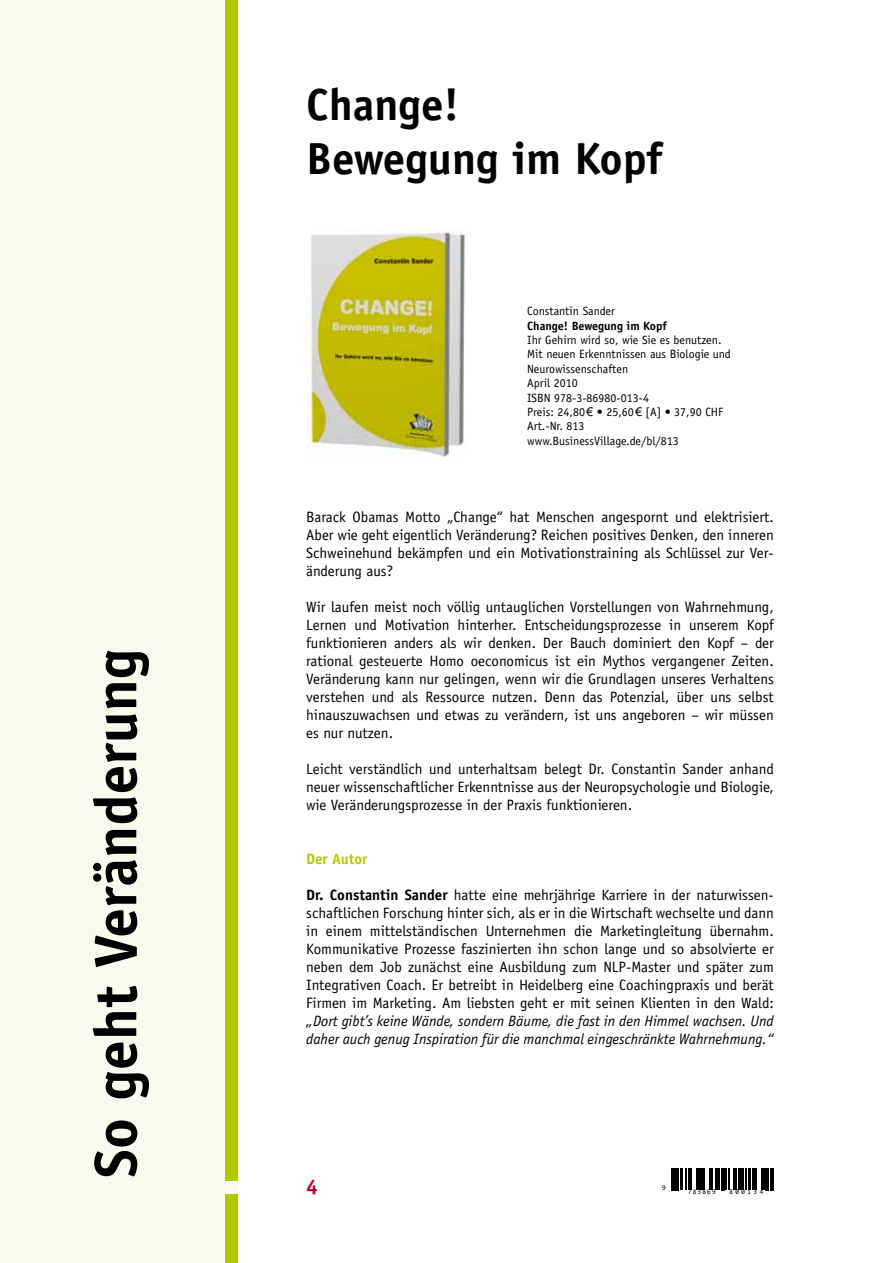
<style>
.page{position:relative;width:893px;height:1263px;background:#fff}
.page>*{position:absolute;margin:0;border:0;box-sizing:border-box;transform-origin:0 0}
.t1{font:700 60px "Officina Sans";color:#000}
.t2{font:700 45px/54px "Officina Sans";color:#000}
.t3{font:700 21px "Officina Sans";color:#b50329}
.t4{font:15px/18px "Officina Sans";color:#000;text-align:justify}
.t5{font:italic 15px/18px "Officina Sans";color:#000}
.t6{font:700 15px "Officina Sans";color:#b1c800}
.t7{font:12px/14.4px "Officina Sans";color:#000}
.t8{font:700 12px "Officina Sans";color:#000}
.t9{font:6px "Monaco";letter-spacing:.3em;color:#000}
.s1{font-family:"Arial"}
.s2{font-weight:700}
</style>
<div class="page">
<div style="left:0;top:0;width:238px;height:1263px;background:#f8faed"></div>
<div style="left:225px;top:0;width:13px;height:1180px;background:#b1c800"></div>
<div style="left:225px;top:1194px;width:13px;height:69px;background:#b1c800"></div>
<img style="left:306px;top:230px;width:159px;height:227px">
<svg style="left:671px;top:1168px;width:3px;height:22px"></svg>
<hr style="left:676px;top:1168px;width:3px;height:22px;background:#000">
<hr style="left:680px;top:1168px;width:2px;height:21px;background:#000">
<svg style="left:685px;top:1168px;width:12px;height:21px"></svg>
<hr style="left:698px;top:1168px;width:2px;height:21px;background:#000">
<hr style="left:701px;top:1168px;width:4px;height:21px;background:#000">
<svg style="left:709px;top:1168px;width:17px;height:22px"></svg>
<hr style="left:728px;top:1168px;width:2px;height:21px;background:#000">
<hr style="left:733px;top:1168px;width:3px;height:21px;background:#000">
<svg style="left:738px;top:1168px;width:1px;height:21px"></svg>
<hr style="left:740px;top:1168px;width:4px;height:21px;background:#000">
<svg style="left:746px;top:1168px;width:1px;height:21px"></svg>
<hr style="left:748px;top:1168px;width:2px;height:21px;background:#000">
<hr style="left:752px;top:1168px;width:2px;height:21px;background:#000">
<hr style="left:755px;top:1168px;width:2px;height:21px;background:#000">
<svg style="left:761px;top:1168px;width:3px;height:21px"></svg>
<hr style="left:765px;top:1168px;width:3px;height:22px;background:#000">
<svg style="left:771px;top:1168px;width:3px;height:22px"></svg>
<h1 class="t1" style="left:78px;top:1178px;width:530px;rotate:-90deg">So geht Veränderung</h1>
<h2 class="t2" style="left:306px;top:78px;width:358px">Change!<br>Bewegung im Kopf</h2>
<p class="t7" style="left:527px;top:304px;width:89px">Constantin Sander</p>
<p class="t8" style="left:527px;top:318px;width:141px">Change! Bewegung im Kopf</p>
<p class="t7" style="left:527px;top:333px;width:205px">Ihr Gehirn wird so, wie Sie es benutzen.<br>Mit neuen Erkenntnissen aus Biologie und<br>Neurowissenschaften<br>April 2010<br>ISBN 978-3-86980-013-4<br>Preis: 24,80<span class="s1">€</span> • 25,60<span class="s1">€</span> [A] • 37,90 CHF<br>Art.-Nr. 813 www.BusinessVillage.de/bl/813</p>
<p class="t4" style="left:306px;top:508px;width:469px">Barack Obamas Motto „Change“ hat Menschen angespornt und elektrisiert.<br>Aber wie geht eigentlich Veränderung? Reichen positives Denken, den inneren Schweinehund bekämpfen und ein Motivationstraining als Schlüssel zur Ver&shy;änderung aus?</p>
<p class="t4" style="left:306px;top:598px;width:469px">Wir laufen meist noch völlig untauglichen Vorstellungen von Wahrnehmung, Lernen und Motivation hinterher. Entscheidungsprozesse in unserem Kopf funktionieren anders als wir denken. Der Bauch dominiert den Kopf – der rational gesteuerte Homo oeconomicus ist ein Mythos vergangener Zeiten.<br>Veränderung kann nur gelingen, wenn wir die Grundlagen unseres Verhaltens verstehen und als Ressource nutzen. Denn das Potenzial, über uns selbst hinauszuwachsen und etwas zu verändern, ist uns angeboren – wir müssen es nur nutzen.</p>
<p class="t4" style="left:306px;top:760px;width:469px">Leicht verständlich und unterhaltsam belegt Dr. Constantin Sander anhand neuer wissenschaftlicher Erkenntnisse aus der Neuropsychologie und Biologie, wie Veränderungsprozesse in der Praxis funktionieren.</p>
<p class="t6" style="left:306px;top:850px;width:63px">Der Autor</p>
<p class="t4" style="left:306px;top:886px;width:469px"><span class="s2">Dr. Constantin Sander</span> hatte eine mehrjährige Karriere in der naturwissen&shy;schaftlichen Forschung hinter sich, als er in die Wirtschaft wechselte und dann in einem mittelständischen Unternehmen die Marketingleitung übernahm.<br>Kommunikative Prozesse faszinierten ihn schon lange und so absolvierte er neben dem Job zunächst eine Ausbildung zum NLP-Master und später zum Integrativen Coach. Er betreibt in Heidelberg eine Coachingpraxis und berät Firmen im Marketing. Am liebsten geht er mit seinen Klienten in den Wald:</p>
<p class="t5" style="left:306px;top:1012px;width:469px">„Dort gibt’s keine Wände, sondern Bäume, die fast in den Himmel wachsen. Und daher auch genug Inspiration für die manchmal eingeschränkte Wahrnehmung.“</p>
<h3 class="t3" style="left:306px;top:1174px;width:13px">4</h3>
<p class="t9" style="left:662px;top:1184px;width:5px">9</p>
<p class="t9" style="left:688px;top:1188px;width:29px">783869</p>
<p class="t9" style="left:729px;top:1188px;width:35px">800134</p>
</div>
